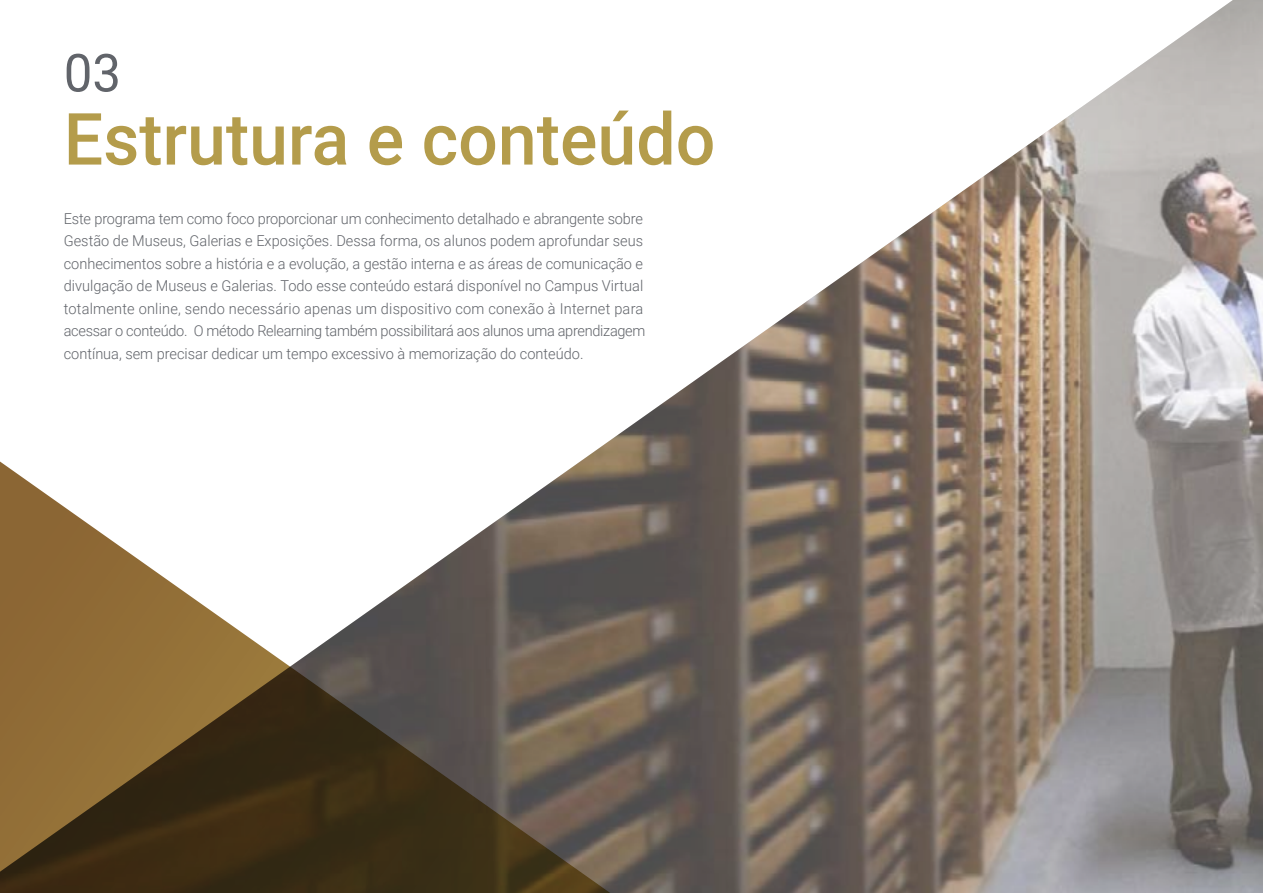
<style>
.page{position:relative;width:1263px;height:893px;background:#fff}
.page>*{position:absolute;margin:0;border:0;box-sizing:border-box;transform-origin:0 0}
.t1{font:500 72px "Roboto";color:#b49c4b}
.t2{font:52.5px "Roboto";color:#61646a}
.t3{font:300 15px/22.5px "Roboto";color:#61646a}
</style>
<div class="page">
<img style="left:602px;top:0;width:661px;height:893px">
<svg style="left:0;top:446px;width:640px;height:447px"></svg>
<h2 class="t2" style="left:64px;top:36px;width:59px">03</h2>
<h1 class="t1" style="left:64px;top:89px;width:653px">Estrutura e conteúdo</h1>
<p class="t3" style="left:64px;top:207px;width:583px">Este programa tem como foco proporcionar um conhecimento detalhado e abrangente sobre Gestão de Museus, Galerias e Exposições. Dessa forma, os alunos podem aprofundar seus conhecimentos sobre a história e a evolução, a gestão interna e as áreas de comunicação e divulgação de Museus e Galerias. Todo esse conteúdo estará disponível no Campus Virtual totalmente online, sendo necessário apenas um dispositivo com conexão à Internet para acessar o conteúdo. O método Relearning também possibilitará aos alunos uma aprendizagem contínua, sem precisar dedicar um tempo excessivo à memorização do conteúdo.</p>
</div>
